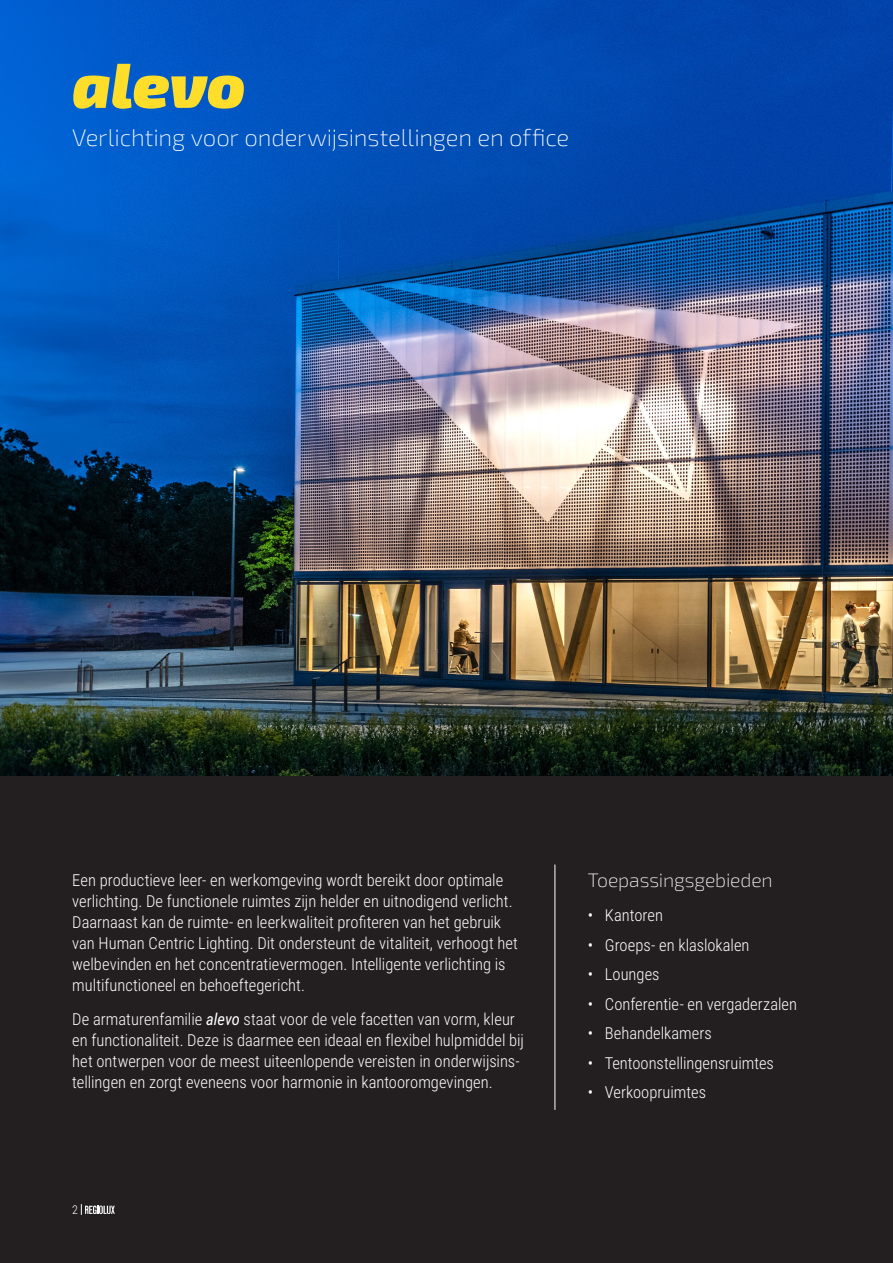
<style>
.page{position:relative;width:893px;height:1263px;background:#231f20}
.page>*{position:absolute;margin:0;border:0;box-sizing:border-box;transform-origin:0 0}
.t1{font:italic 900 63px "Exo 2";letter-spacing:-.01em;color:#ffdd2b}
.t2{font:200 24px "Exo 2";letter-spacing:-.01em;color:#fff}
.t3{font:200 19.5px "Exo 2";letter-spacing:-.01em;color:#fff}
.t4{font:300 16.5px/21px "Roboto Condensed";color:#fff}
.t5{font:300 12px "Roboto Condensed";color:#fff}
.s1{font-weight:400;font-style:italic}
</style>
<div class="page">
<img style="left:0;top:0;width:893px;height:775px">
<svg style="left:81px;top:1204px;width:34px;height:11px"></svg>
<hr style="left:555px;top:864px;width:1px;height:246px;background:#fff">
<h1 class="t1" style="left:72px;top:47px;width:175px">alevo</h1>
<h2 class="t2" style="left:72px;top:124px;width:498px">Verlichting voor onderwijsinstellingen en office</h2>
<p class="t4" style="left:72px;top:869px;width:447px">Een productieve leer- en werkomgeving wordt bereikt door optimale verlichting. De functionele ruimtes zijn helder en uitnodigend verlicht.<br>Daarnaast kan de ruimte- en leerkwaliteit profiteren van het gebruik van Human Centric Lighting. Dit ondersteunt de vitaliteit, verhoogt het welbevinden en het concentratievermogen. Intelligente verlichting is multifunctioneel en behoeftegericht.</p>
<p class="t4" style="left:72px;top:1008px;width:453px">De armaturenfamilie <span class="s1">alevo</span> staat voor de vele facetten van vorm, kleur en functionaliteit. Deze is daarmee een ideaal en flexibel hulpmiddel bij het ontwerpen voor de meest uiteenlopende vereisten in onderwijsins&shy;tellingen en zorgt eveneens voor harmonie in kantooromgevingen.</p>
<p class="t5" style="left:72px;top:1201px;width:7px">2</p>
<p class="t3" style="left:588px;top:869px;width:186px">Toepassingsgebieden</p>
<p class="t4" style="left:588px;top:904px;width:77px">• Kantoren</p>
<p class="t4" style="left:588px;top:934px;width:163px">• Groeps- en klaslokalen</p>
<p class="t4" style="left:588px;top:963px;width:73px">• Lounges</p>
<p class="t4" style="left:588px;top:993px;width:211px">• Conferentie- en vergaderzalen</p>
<p class="t4" style="left:588px;top:1022px;width:125px">• Behandelkamers</p>
<p class="t4" style="left:588px;top:1052px;width:188px">• Tentoonstellingensruimtes</p>
<p class="t4" style="left:588px;top:1081px;width:120px">• Verkoopruimtes</p>
</div>
